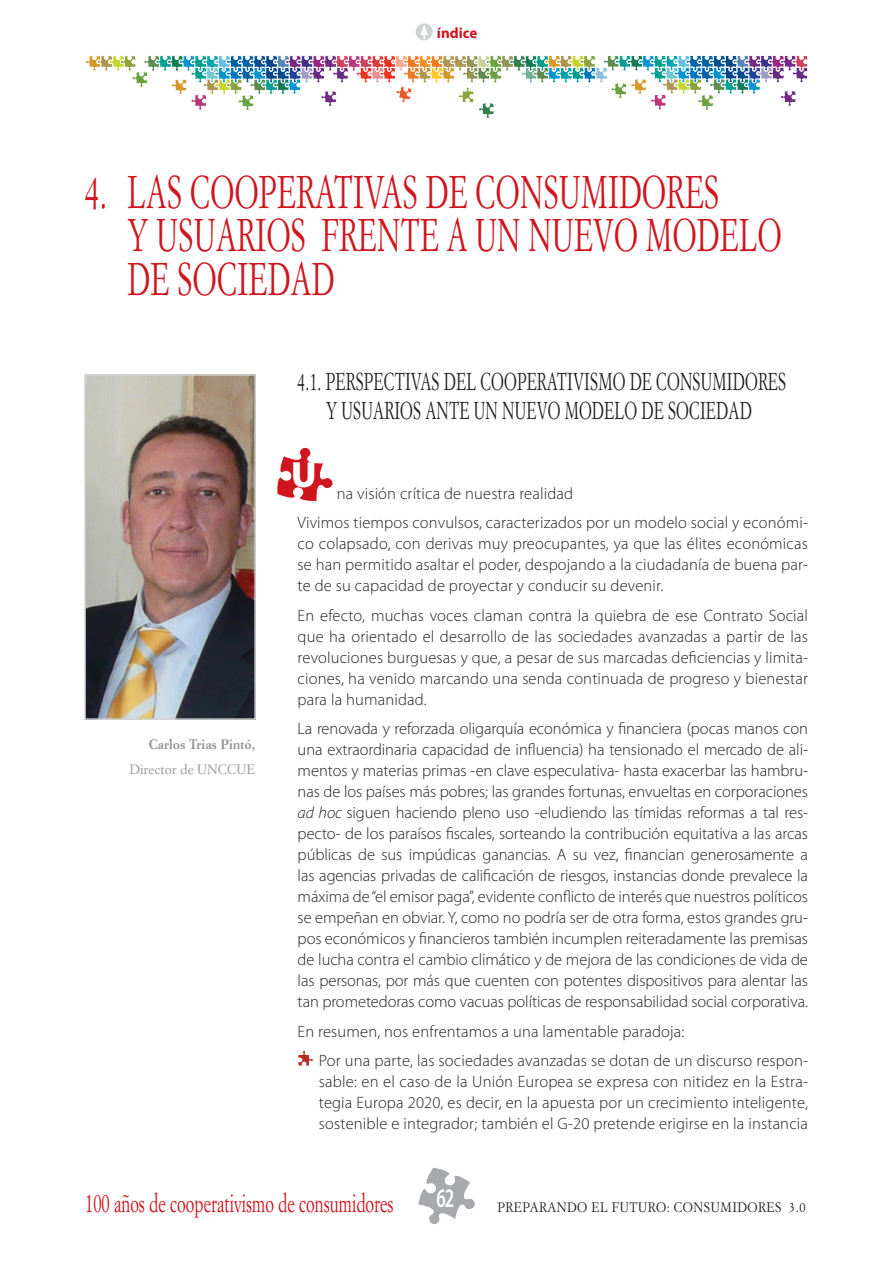
<style>
.page{position:relative;width:893px;height:1263px;background:#fff}
.page>*{position:absolute;margin:0;border:0;box-sizing:border-box;transform-origin:0 0}
.titulo_1{font:45px/43.5px "Simoncini Garamond";letter-spacing:.01em;color:#cf151d;scale:.65 1}
.t1{font:900 36.6px "Myriad Pro";color:#fff}
.t2{font:600 27px "Myriad Pro";color:#fff;scale:.65 1}
.t3{font:25.5px "Simoncini Garamond";color:#cf151d;scale:.65 1}
.titulo_2{font:24px/28.8px "Simoncini Garamond";letter-spacing:.01em;color:#231f20;text-align:center;scale:.65 1}
.texto{font:300 16.5px/21px "Myriad Pro";letter-spacing:.01em;color:#231f20;text-align:justify}
.t4{font:700 15px "Myriad Pro";color:#cf151d}
.t5{font:13.5px "Simoncini Garamond";letter-spacing:.04em;color:#231f20;scale:.92 1}
.t6{font:700 13.5px "Simoncini Garamond";color:#939598}
.t7{font:13.5px "Simoncini Garamond";color:#939598}
.s1{font-style:italic}
</style>
<div class="page">
<svg style="left:418px;top:1168px;width:57px;height:56px"></svg>
<svg style="left:85px;top:55px;width:723px;height:63px"></svg>
<div style="left:416px;top:23px;width:17px;height:17px;background:#d1d2d4;border-radius:50%"></div>
<svg style="left:420px;top:25px;width:8px;height:14px"></svg>
<svg style="left:297px;top:1050px;width:17px;height:17px"></svg>
<img style="left:87px;top:377px;width:166px;height:340px">
<div style="left:84px;top:374px;width:172px;height:346px;border:2px solid #d1d2d4"></div>
<svg style="left:277px;top:447px;width:56px;height:55px"></svg>
<p class="t4" style="left:437px;top:23px;width:42px">índice</p>
<p class="titulo_1" style="left:128px;top:169px;width:1008px;text-indent:-43px">4. LAS COOPERATIVAS DE CONSUMIDORES<br>Y USUARIOS FRENTE A UN NUEVO MODELO<br>DE SOCIEDAD</p>
<p class="t6" style="left:149px;top:736px;width:108px">Carlos Trias Pintó,</p>
<p class="t7" style="left:130px;top:761px;width:127px">Director de UNCCUE</p>
<p class="titulo_2" style="left:298px;top:367px;width:753px">4.1. PERSPECTIVAS DEL COOPERATIVISMO DE CONSUMIDORES<br>Y USUARIOS ANTE UN NUEVO MODELO DE SOCIEDAD</p>
<p class="t1" style="left:291px;top:451px;width:27px">U</p>
<p class="texto" style="left:337px;top:482px;width:238px">na visión crítica de nuestra realidad</p>
<p class="texto" style="left:298px;top:512px;width:512px">Vivimos tiempos convulsos, caracterizados por un modelo social y económi&shy;co colapsado, con derivas muy preocupantes, ya que las élites económicas se han permitido asaltar el poder, despojando a la ciudadanía de buena par&shy;te de su capacidad de proyectar y conducir su devenir.</p>
<p class="texto" style="left:298px;top:605px;width:512px">En efecto, muchas voces claman contra la quiebra de ese Contrato Social que ha orientado el desarrollo de las sociedades avanzadas a partir de las revoluciones burguesas y que, a pesar de sus marcadas deficiencias y limita&shy;ciones, ha venido marcando una senda continuada de progreso y bienestar para la humanidad.</p>
<p class="texto" style="left:298px;top:718px;width:512px">La renovada y reforzada oligarquía económica y financiera (pocas manos con una extraordinaria capacidad de influencia) ha tensionado el mercado de ali&shy;mentos y materias primas -en clave especulativa- hasta exacerbar las hambru&shy;nas de los países más pobres; las grandes fortunas, envueltas en corporaciones <span class="s1">ad hoc</span> siguen haciendo pleno uso -eludiendo las tímidas reformas a tal res&shy;pecto- de los paraísos fiscales, sorteando la contribución equitativa a las arcas públicas de sus impúdicas ganancias. A su vez, financian generosamente a las agencias privadas de calificación de riesgos, instancias donde prevalece la máxima de “el emisor paga”, evidente conflicto de interés que nuestros políticos se empeñan en obviar. Y, como no podría ser de otra forma, estos grandes gru&shy;pos económicos y financieros también incumplen reiteradamente las premisas de lucha contra el cambio climático y de mejora de las condiciones de vida de las personas, por más que cuenten con potentes dispositivos para alentar las tan prometedoras como vacuas políticas de responsabilidad social corporativa.</p>
<p class="texto" style="left:298px;top:1021px;width:388px">En resumen, nos enfrentamos a una lamentable paradoja:</p>
<p class="texto" style="left:319px;top:1050px;width:490px">Por una parte, las sociedades avanzadas se dotan de un discurso respon&shy;sable: en el caso de la Unión Europea se expresa con nitidez en la Estra&shy;tegia Europa 2020, es decir, en la apuesta por un crecimiento inteligente, sostenible e integrador; también el G-20 pretende erigirse en la instancia</p>
<h3 class="t3" style="left:85px;top:1187px;width:476px">100 años de cooperativismo de consumidores</h3>
<h3 class="t2" style="left:437px;top:1180px;width:29px">62</h3>
<p class="t5" style="left:497px;top:1198px;width:337px">PREPARANDO EL FUTURO: CONSUMIDORES 3.0</p>
</div>
